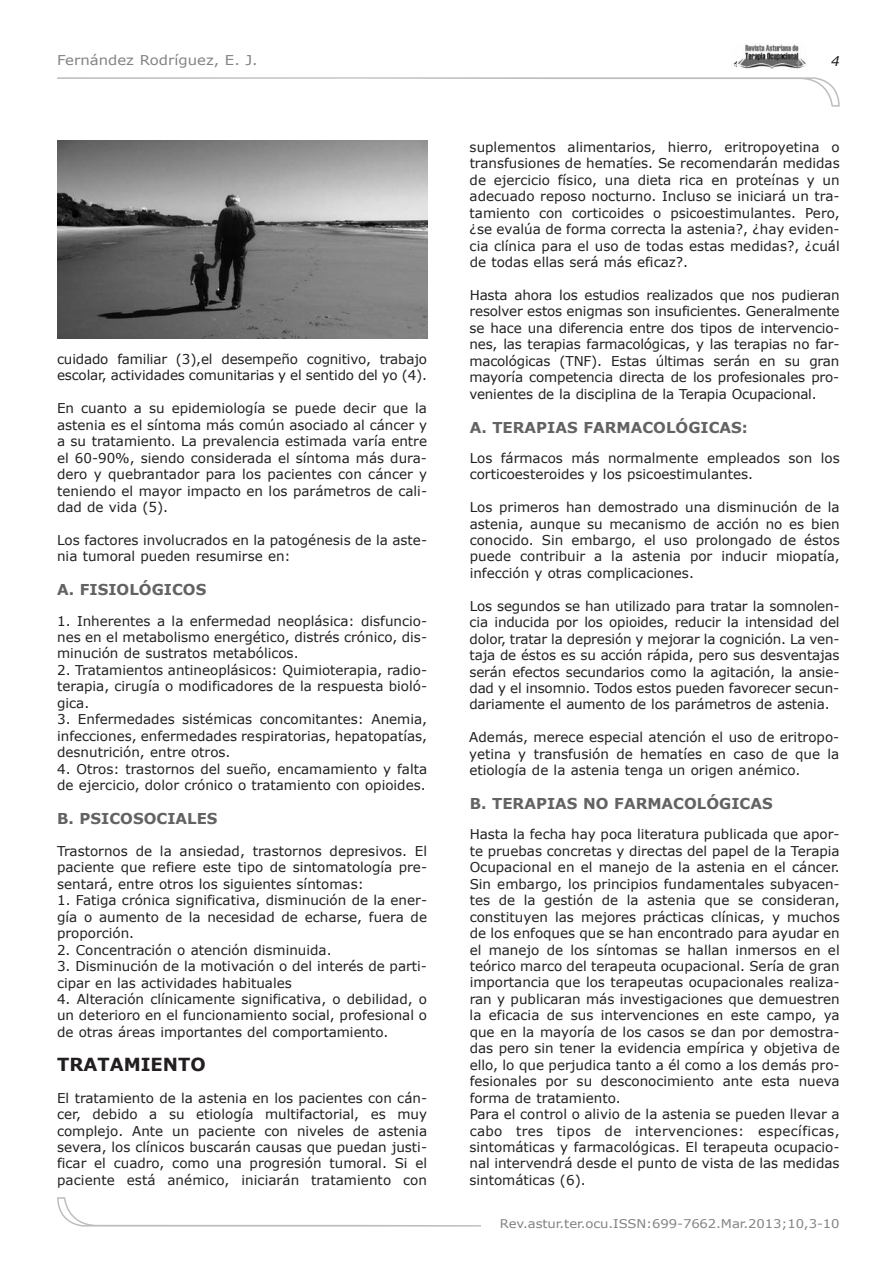
<style>
.page{position:relative;width:895px;height:1264px;background:#fff}
.page>*{position:absolute;margin:0;border:0;box-sizing:border-box;transform-origin:0 0}
.t1{font:700 18px "Verdana";color:#231f20}
.t2{font:700 15px "Verdana";color:#636366}
.t3{font:13.5px/16.5px "Verdana";color:#231f20;text-align:justify}
.t4{font:13.5px "Verdana";color:#808285;scale:1.1 1}
.t5{font:italic 13.5px "Verdana";color:#231f20}
.t6{font:12px "Verdana";letter-spacing:-.005em;color:#808285;scale:1.1 1}
</style>
<div class="page">
<svg style="left:57px;top:77px;width:782px;height:30px"></svg>
<img style="left:733px;top:61px;width:5px;height:6px">
<img style="left:738px;top:44px;width:68px;height:25px">
<svg style="left:57px;top:1197px;width:424px;height:29px"></svg>
<img style="left:57px;top:141px;width:370px;height:198px">
<p class="t4" style="left:57px;top:51px;width:184px">Fernández Rodríguez, E. J.</p>
<p class="t5" style="left:831px;top:53px;width:10px">4</p>
<p class="t3" style="left:57px;top:350px;width:371px">cuidado familiar (3),el desempeño cognitivo, trabajo escolar, actividades comunitarias y el sentido del yo (4).</p>
<p class="t3" style="left:57px;top:400px;width:372px">En cuanto a su epidemiología se puede decir que la astenia es el síntoma más común asociado al cáncer y a su tratamiento. La prevalencia estimada varía entre el 60-90%, siendo considerada el síntoma más dura&shy;dero y quebrantador para los pacientes con cáncer y teniendo el mayor impacto en los parámetros de cali&shy;dad de vida (5).</p>
<p class="t3" style="left:57px;top:531px;width:371px">Los factores involucrados en la patogénesis de la aste&shy;nia tumoral pueden resumirse en:</p>
<p class="t2" style="left:57px;top:580px;width:151px">A. FISIOLÓGICOS</p>
<p class="t3" style="left:57px;top:612px;width:371px">1. Inherentes a la enfermedad neoplásica: disfuncio&shy;nes en el metabolismo energético, distrés crónico, dis&shy;minución de sustratos metabólicos.</p>
<p class="t3" style="left:57px;top:661px;width:371px">2. Tratamientos antineoplásicos: Quimioterapia, radio&shy;terapia, cirugía o modificadores de la respuesta bioló&shy;gica.</p>
<p class="t3" style="left:57px;top:711px;width:371px">3. Enfermedades sistémicas concomitantes: Anemia, infecciones, enfermedades respiratorias, hepatopatías, desnutrición, entre otros.</p>
<p class="t3" style="left:57px;top:760px;width:371px">4. Otros: trastornos del sueño, encamamiento y falta de ejercicio, dolor crónico o tratamiento con opioides.</p>
<p class="t2" style="left:57px;top:809px;width:162px">B. PSICOSOCIALES</p>
<p class="t3" style="left:57px;top:842px;width:371px">Trastornos de la ansiedad, trastornos depresivos. El paciente que refiere este tipo de sintomatología pre&shy;sentará, entre otros los siguientes síntomas:</p>
<p class="t3" style="left:57px;top:891px;width:371px">1. Fatiga crónica significativa, disminución de la ener&shy;gía o aumento de la necesidad de echarse, fuera de proporción.</p>
<p class="t3" style="left:57px;top:941px;width:276px">2. Concentración o atención disminuida.</p>
<p class="t3" style="left:57px;top:957px;width:371px">3. Disminución de la motivación o del interés de parti&shy;cipar en las actividades habituales</p>
<p class="t3" style="left:57px;top:990px;width:371px">4. Alteración clínicamente significativa, o debilidad, o un deterioro en el funcionamiento social, profesional o de otras áreas importantes del comportamiento.</p>
<h1 class="t1" style="left:57px;top:1053px;width:150px">TRATAMIENTO</h1>
<p class="t3" style="left:57px;top:1089px;width:371px">El tratamiento de la astenia en los pacientes con cán&shy;cer, debido a su etiología multifactorial, es muy complejo. Ante un paciente con niveles de astenia severa, los clínicos buscarán causas que puedan justi&shy;ficar el cuadro, como una progresión tumoral. Si el paciente está anémico, iniciarán tratamiento con</p>
<p class="t3" style="left:469px;top:138px;width:371px">suplementos alimentarios, hierro, eritropoyetina o transfusiones de hematíes. Se recomendarán medidas de ejercicio físico, una dieta rica en proteínas y un adecuado reposo nocturno. Incluso se iniciará un tra&shy;tamiento con corticoides o psicoestimulantes. Pero, ¿se evalúa de forma correcta la astenia?, ¿hay eviden&shy;cia clínica para el uso de todas estas medidas?, ¿cuál de todas ellas será más eficaz?.</p>
<p class="t3" style="left:469px;top:286px;width:372px">Hasta ahora los estudios realizados que nos pudieran resolver estos enigmas son insuficientes. Generalmente se hace una diferencia entre dos tipos de intervencio&shy;nes, las terapias farmacológicas, y las terapias no far&shy;macológicas (TNF). Estas últimas serán en su gran mayoría competencia directa de los profesionales pro&shy;venientes de la disciplina de la Terapia Ocupacional.</p>
<p class="t2" style="left:470px;top:418px;width:280px">A. TERAPIAS FARMACOLÓGICAS:</p>
<p class="t3" style="left:470px;top:449px;width:371px">Los fármacos más normalmente empleados son los corticoesteroides y los psicoestimulantes.</p>
<p class="t3" style="left:470px;top:498px;width:371px">Los primeros han demostrado una disminución de la astenia, aunque su mecanismo de acción no es bien conocido. Sin embargo, el uso prolongado de éstos puede contribuir a la astenia por inducir miopatía, infección y otras complicaciones.</p>
<p class="t3" style="left:469px;top:597px;width:372px">Los segundos se han utilizado para tratar la somnolen&shy;cia inducida por los opioides, reducir la intensidad del dolor, tratar la depresión y mejorar la cognición. La ven&shy;taja de éstos es su acción rápida, pero sus desventajas serán efectos secundarios como la agitación, la ansie&shy;dad y el insomnio. Todos estos pueden favorecer secun&shy;dariamente el aumento de los parámetros de astenia.</p>
<p class="t3" style="left:469px;top:729px;width:371px">Además, merece especial atención el uso de eritropo&shy;yetina y transfusión de hematíes en caso de que la etiología de la astenia tenga un origen anémico.</p>
<p class="t2" style="left:470px;top:794px;width:304px">B. TERAPIAS NO FARMACOLÓGICAS</p>
<p class="t3" style="left:469px;top:826px;width:372px;text-align:left">Hasta la fecha hay poca literatura publicada que apor&shy;te pruebas concretas y directas del papel de la Terapia Ocupacional en el manejo de la astenia en el cáncer.<br>Sin embargo, los principios fundamentales subyacen&shy;tes de la gestión de la astenia que se consideran, constituyen las mejores prácticas clínicas, y muchos de los enfoques que se han encontrado para ayudar en el manejo de los síntomas se hallan inmersos en el teórico marco del terapeuta ocupacional. Sería de gran importancia que los terapeutas ocupacionales realiza&shy;ran y publicaran más investigaciones que demuestren la eficacia de sus intervenciones en este campo, ya que en la mayoría de los casos se dan por demostra&shy;das pero sin tener la evidencia empírica y objetiva de ello, lo que perjudica tanto a él como a los demás pro&shy;fesionales por su desconocimiento ante esta nueva forma de tratamiento.<br>Para el control o alivio de la astenia se pueden llevar a cabo tres tipos de intervenciones: específicas, sintomáticas y farmacológicas. El terapeuta ocupacio&shy;nal intervendrá desde el punto de vista de las medidas sintomáticas (6).</p>
<p class="t6" style="left:500px;top:1216px;width:310px">Rev.astur.ter.ocu.ISSN:699-7662.Mar.2013;10,3-10</p>
</div>
